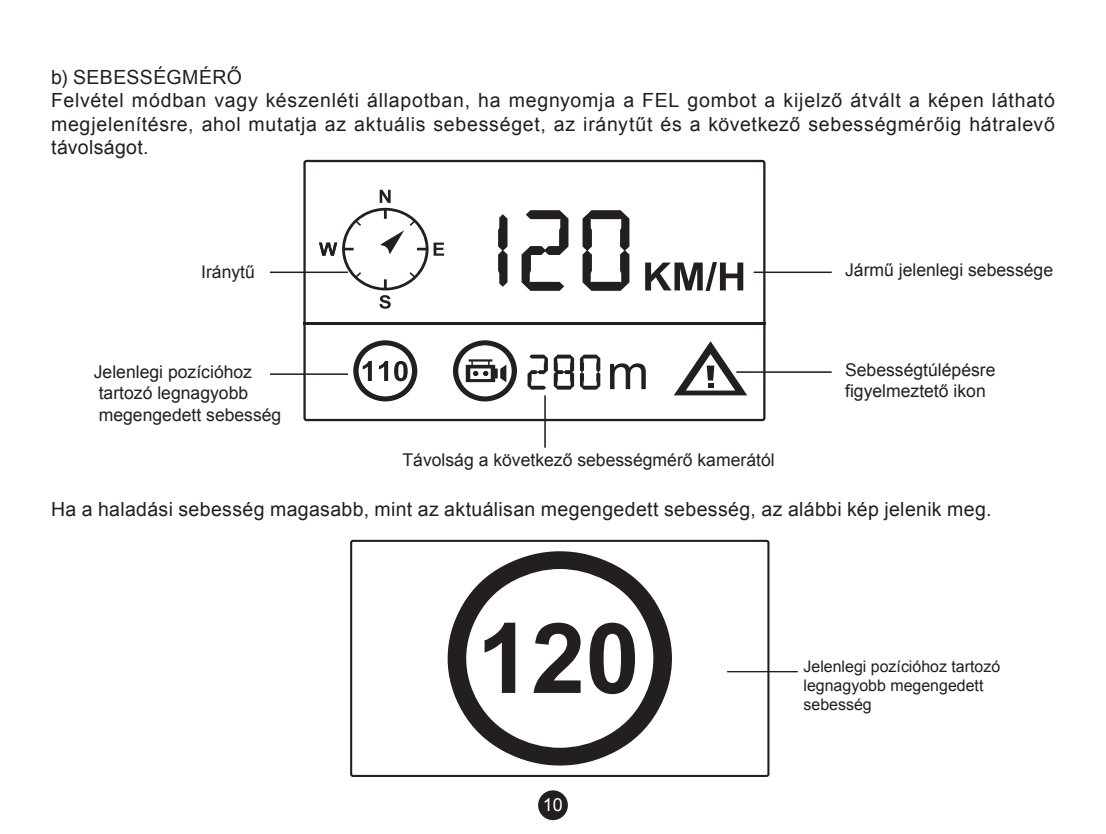
<style>
.page{position:relative;width:1106px;height:834px;background:#fff}
.page>*{position:absolute;margin:0;border:0;box-sizing:border-box;transform-origin:0 0}
.t1{font:19.5px/23.4px "Arial";letter-spacing:.035em;color:#231f20}
.t2{font:18px "Arial";color:#fff}
.t3{font:17.7px/21px "Arial";color:#231f20}
.t4{font:15.9px/19.2px "Arial";color:#231f20}
</style>
<div class="page">
<div style="left:538px;top:790px;width:30px;height:30px;background:#231f20;border-radius:50%"></div>
<hr style="left:544px;top:395px;width:2px;height:52px;background:#231f20">
<hr style="left:270px;top:271px;width:78px;height:2px;background:#231f20">
<hr style="left:270px;top:373px;width:78px;height:2px;background:#231f20">
<hr style="left:753px;top:271px;width:78px;height:2px;background:#231f20">
<hr style="left:736px;top:371px;width:95px;height:2px;background:#231f20">
<svg style="left:303px;top:160px;width:462px;height:261px"></svg>
<hr style="left:303px;top:322px;width:462px;height:3px;background:#231f20">
<svg style="left:319px;top:190px;width:125px;height:119px"></svg>
<svg style="left:350px;top:539px;width:419px;height:237px"></svg>
<svg style="left:484px;top:622px;width:31px;height:70px"></svg>
<svg style="left:533px;top:622px;width:47px;height:70px"></svg>
<svg style="left:589px;top:622px;width:46px;height:72px"></svg>
<hr style="left:727px;top:670px;width:70px;height:2px;background:#231f20">
<p class="t1" style="left:51px;top:66px;width:1005px">b) SEBESSÉGMÉRŐ<br>Felvétel módban vagy készenléti állapotban, ha megnyomja a FEL gombot a kijelző átvált a képen látható megjelenítésre, ahol mutatja az aktuális sebességet, az iránytűt és a következő sebességmérőig hátralevő távolságot.</p>
<p class="t3" style="left:201px;top:261px;width:55px">Iránytű</p>
<p class="t3" style="left:845px;top:260px;width:209px">Jármű jelenlegi sebessége</p>
<p class="t3" style="left:94px;top:362px;width:189px">Jelenlegi pozícióhoz tartozó legnagyobb megengedett sebesség</p>
<p class="t3" style="left:845px;top:359px;width:152px">Sebességtúlépésre figyelmeztető ikon</p>
<p class="t3" style="left:402px;top:449px;width:373px">Távolság a következő sebességmérő kamerától</p>
<p class="t1" style="left:51px;top:497px;width:942px">Ha a haladási sebesség magasabb, mint az aktuálisan megengedett sebesség, az alábbi kép jelenik meg.</p>
<p class="t2" style="left:543px;top:793px;width:22px">10</p>
<p class="t4" style="left:803px;top:656px;width:198px">Jelenlegi pozícióhoz tartozó legnagyobb megengedett sebesség</p>
</div>
